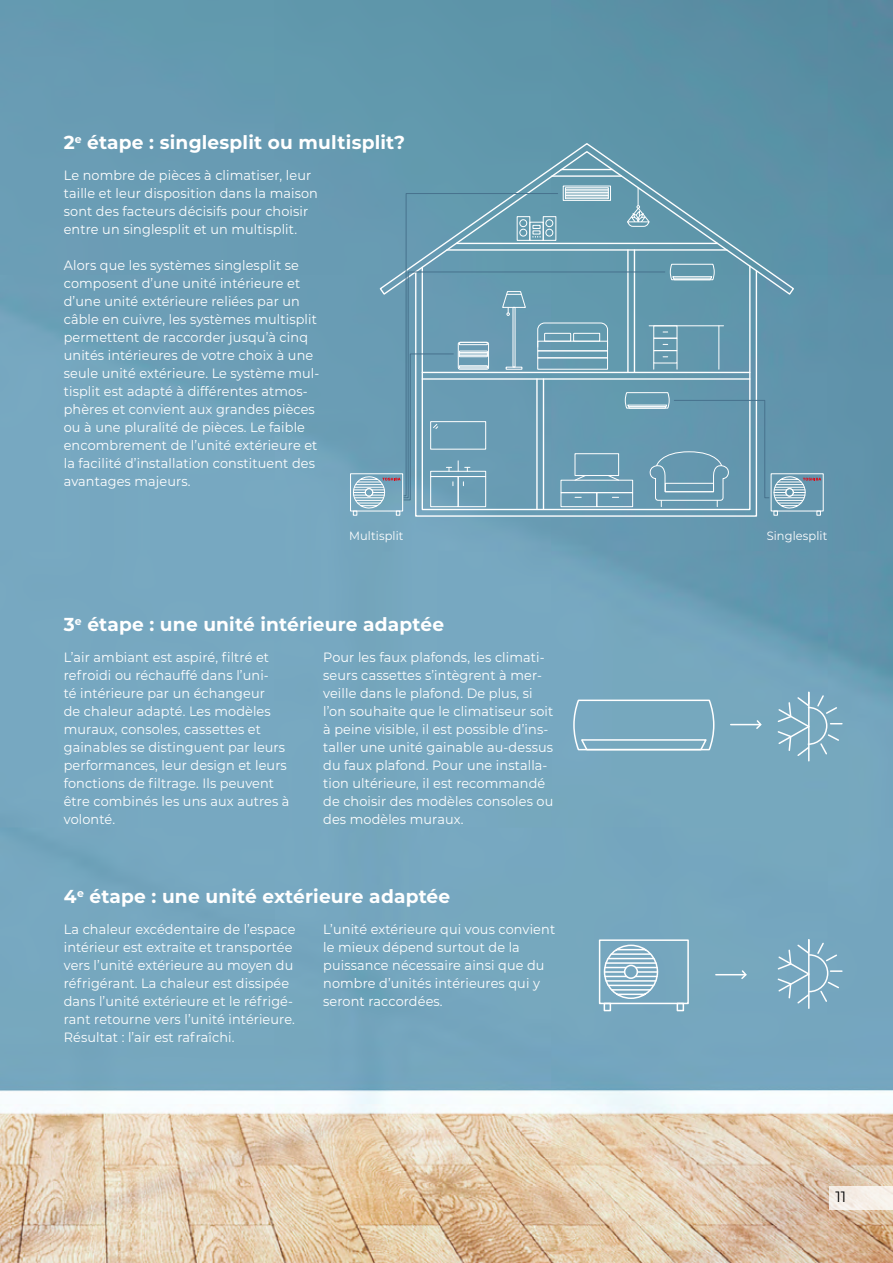
<style>
.page{position:relative;width:893px;height:1263px;background:#fff}
.page>*{position:absolute;margin:0;border:0;box-sizing:border-box;transform-origin:0 0}
.t1{font:700 18.75px "Montserrat";letter-spacing:.01em;color:#fff}
.t2{font:15px "Montserrat";color:#000}
.t3{font:13.5px/18px "Montserrat";letter-spacing:.01em;color:#fff;scale:.95 1}
.t4{font:12px "Montserrat";letter-spacing:.01em;color:#fff;scale:.95 1}
</style>
<div class="page">
<img style="left:0;top:0;width:893px;height:1263px">
<svg style="left:487px;top:296px;width:264px;height:215px;background:#689bb0"></svg>
<hr style="left:422px;top:372px;width:328px;height:1px;background:#fff">
<hr style="left:422px;top:378px;width:328px;height:2px;background:#fff">
<svg style="left:379px;top:142px;width:416px;height:154px;background:#659aae"></svg>
<hr style="left:543px;top:379px;width:1px;height:130px;background:#fff">
<hr style="left:536px;top:379px;width:2px;height:130px;background:#fff">
<hr style="left:634px;top:250px;width:1px;height:122px;background:#fff">
<hr style="left:627px;top:250px;width:2px;height:122px;background:#fff">
<div style="left:563px;top:186px;width:48px;height:15px;border:1px solid #fff"></div>
<div style="left:565px;top:187px;width:44px;height:12px;border:1px solid #fff"></div>
<hr style="left:565px;top:189px;width:43px;height:1px;background:#fff">
<hr style="left:565px;top:190px;width:43px;height:1px;background:#fff">
<hr style="left:565px;top:192px;width:43px;height:1px;background:#fff">
<hr style="left:565px;top:194px;width:43px;height:1px;background:#fff">
<hr style="left:565px;top:195px;width:43px;height:1px;background:#fff">
<hr style="left:565px;top:197px;width:43px;height:1px;background:#fff">
<svg style="left:669px;top:263px;width:46px;height:18px"></svg>
<hr style="left:673px;top:278px;width:38px;height:1px;background:#fff">
<hr style="left:649px;top:325px;width:74px;height:1px;background:#fff">
<div style="left:653px;top:325px;width:24px;height:14px;border:1px solid #fff"></div>
<div style="left:653px;top:338px;width:24px;height:13px;border:1px solid #fff"></div>
<div style="left:653px;top:350px;width:24px;height:13px;border:1px solid #fff"></div>
<hr style="left:718px;top:326px;width:1px;height:43px;background:#fff">
<div style="left:561px;top:492px;width:36px;height:15px;border:1px solid #fff"></div>
<div style="left:596px;top:492px;width:37px;height:15px;border:1px solid #fff"></div>
<svg style="left:626px;top:188px;width:24px;height:39px"></svg>
<svg style="left:350px;top:352px;width:137px;height:164px;background:#78a6bb"></svg>
<svg style="left:403px;top:193px;width:155px;height:78px;background:#6fa1b4"></svg>
<svg style="left:403px;top:271px;width:263px;height:228px;background:#70a1b6"></svg>
<svg style="left:607px;top:391px;width:217px;height:125px;background:#6e9db3"></svg>
<hr style="left:808px;top:692px;width:2px;height:69px;background:#fff">
<svg style="left:776px;top:692px;width:66px;height:65px;background:#85b1c5"></svg>
<svg style="left:755px;top:719px;width:7px;height:11px"></svg>
<hr style="left:731px;top:724px;width:30px;height:1px;background:#fff">
<svg style="left:572px;top:698px;width:143px;height:54px;background:#84b0c5"></svg>
<svg style="left:598px;top:939px;width:92px;height:73px;background:#93b9cc"></svg>
<hr style="left:808px;top:940px;width:2px;height:68px;background:#fff">
<svg style="left:776px;top:940px;width:66px;height:65px;background:#84b0c6"></svg>
<svg style="left:740px;top:969px;width:7px;height:11px"></svg>
<hr style="left:716px;top:974px;width:30px;height:1px;background:#fff">
<div style="left:829px;top:1186px;width:64px;height:24px;background:#f6efe8"></div>
<h1 class="t1" style="left:64px;top:129px;width:343px">2<sup>e</sup> étape : singlesplit ou multisplit?</h1>
<p class="t3" style="left:64px;top:166px;width:269px">Le nombre de pièces à climatiser, leur taille et leur disposition dans la maison sont des facteurs décisifs pour choisir entre un singlesplit et un multisplit.</p>
<p class="t3" style="left:64px;top:256px;width:271px">Alors que les systèmes singlesplit se composent d’une unité intérieure et d’une unité extérieure reliées par un câble en cuivre, les systèmes multisplit permettent de raccorder jusqu’à cinq unités intérieures de votre choix à une seule unité extérieure. Le système mul&shy;tisplit est adapté à différentes atmos&shy;phères et convient aux grandes pièces ou à une pluralité de pièces. Le faible encombrement de l’unité extérieure et la facilité d’installation constituent des avantages majeurs.</p>
<p class="t4" style="left:349px;top:528px;width:59px">Multisplit</p>
<p class="t4" style="left:767px;top:528px;width:65px">Singlesplit</p>
<h1 class="t1" style="left:64px;top:611px;width:382px">3<sup>e</sup> étape : une unité intérieure adaptée</h1>
<p class="t3" style="left:64px;top:648px;width:239px">L’air ambiant est aspiré, filtré et refroidi ou réchauffé dans l’uni-<br>té intérieure par un échangeur<br>de chaleur adapté. Les modèles muraux, consoles, cassettes et gainables se distinguent par leurs performances, leur design et leurs fonctions de filtrage. Ils peuvent être combinés les uns aux autres à volonté.</p>
<p class="t3" style="left:323px;top:648px;width:244px">Pour les faux plafonds, les climati&shy;seurs cassettes s’intègrent à mer&shy;veille dans le plafond. De plus, si l’on souhaite que le climatiseur soit à peine visible, il est possible d’ins&shy;taller une unité gainable au-dessus du faux plafond. Pour une installa&shy;tion ultérieure, il est recommandé de choisir des modèles consoles ou des modèles muraux.</p>
<h1 class="t1" style="left:64px;top:883px;width:388px">4<sup>e</sup> étape : une unité extérieure adaptée</h1>
<p class="t3" style="left:64px;top:920px;width:245px">La chaleur excédentaire de l’espace intérieur est extraite et transportée vers l’unité extérieure au moyen du réfrigérant. La chaleur est dissipée dans l’unité extérieure et le réfrigé&shy;rant retourne vers l’unité intérieure.<br>Résultat : l’air est rafraîchi.</p>
<p class="t3" style="left:323px;top:920px;width:246px">L’unité extérieure qui vous convient le mieux dépend surtout de la puissance nécessaire ainsi que du nombre d’unités intérieures qui y seront raccordées.</p>
<p class="t2" style="left:836px;top:1187px;width:12px">11</p>
</div>
